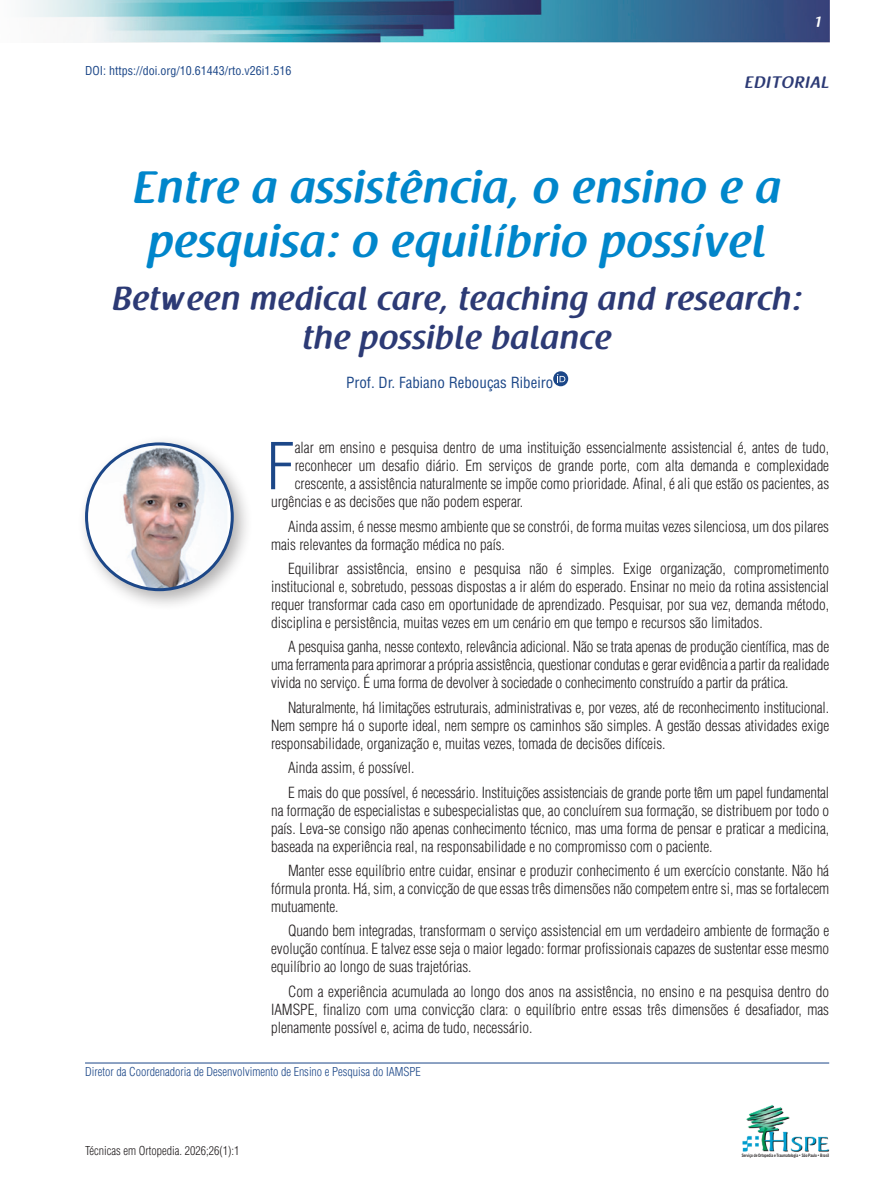
<style>
.page{position:relative;width:893px;height:1191px;background:#fff}
.page>*{position:absolute;margin:0;border:0;box-sizing:border-box;transform-origin:0 0}
.t1{font:300 condensed 63px "Helvetica LT Std";color:#1c4788}
.t2{font:600 45px/54px "Raspoutine";letter-spacing:.04em;color:#0086cb;text-align:center}
.t3{font:600 33px/39.6px "Raspoutine";letter-spacing:.04em;color:#2c3a75;text-align:center}
.t4{font:600 16.5px "Raspoutine";letter-spacing:.06em;color:#2c3a75}
.t5{font:300 condensed 15px/18px "Helvetica LT Std";color:#231f20;text-align:justify}
.t6{font:condensed 15px "Helvetica LT Std";color:#1c4788}
.t7{font:600 15px "Raspoutine";color:#fff}
.t8{font:300 condensed 12px "Helvetica LT Std";color:#1c4788}
.t9{font:condensed 12px "Helvetica LT Std";color:#1c4788}
.t10{font:300 condensed 12px "Helvetica LT Std";color:#231f20}
.t11{font:700 4.5px "News Gothic BT";color:#231f20;scale:.8 1}
</style>
<div class="page">
<img style="left:25px;top:0;width:804px;height:43px">
<img style="left:742px;top:1105px;width:87px;height:47px">
<hr style="left:85px;top:1062px;width:744px;height:1px;background:#1c4788">
<svg style="left:553px;top:371px;width:15px;height:15px"></svg>
<svg style="left:557px;top:374px;width:8px;height:8px"></svg>
<div style="left:77px;top:434px;width:177px;height:177px;background:#231f20;opacity:.35"></div>
<img style="left:91px;top:445px;width:136px;height:144px">
<div style="left:85px;top:442px;width:149px;height:149px;border:3px solid #1c4788;border-radius:50%"></div>
<p class="t9" style="left:85px;top:63px;width:208px">DOI: https://doi.org/10.61443/rto.v26i1.516</p>
<p class="t7" style="left:815px;top:14px;width:7px">1</p>
<p class="t4" style="left:745px;top:73px;width:85px">EDITORIAL</p>
<h2 class="t2" style="left:134px;top:162px;width:648px">Entre a assistência, o ensino e a pesquisa: o equilíbrio possível</h2>
<h3 class="t3" style="left:113px;top:279px;width:690px">Between medical care, teaching and research: the possible balance</h3>
<p class="t6" style="left:346px;top:373px;width:209px">Prof. Dr. Fabiano Rebouças Ribeiro</p>
<h1 class="t1" style="left:267px;top:427px;width:29px">F</h1>
<p class="t5" style="left:295px;top:439px;width:536px">alar em ensino e pesquisa dentro de uma instituição essencialmente assistencial é, antes de tudo,</p>
<p class="t5" style="left:295px;top:457px;width:536px">reconhecer um desafio diário. Em serviços de grande porte, com alta demanda e complexidade</p>
<p class="t5" style="left:295px;top:475px;width:536px">crescente, a assistência naturalmente se impõe como prioridade. Afinal, é ali que estão os pacientes, as</p>
<p class="t5" style="left:271px;top:493px;width:254px">urgências e as decisões que não podem esperar.</p>
<p class="t5" style="left:271px;top:517px;width:560px;text-indent:17px">Ainda assim, é nesse mesmo ambiente que se constrói, de forma muitas vezes silenciosa, um dos pilares mais relevantes da formação médica no país.</p>
<p class="t5" style="left:271px;top:559px;width:560px;text-indent:17px">Equilibrar assistência, ensino e pesquisa não é simples. Exige organização, comprometimento institucional e, sobretudo, pessoas dispostas a ir além do esperado. Ensinar no meio da rotina assistencial requer transformar cada caso em oportunidade de aprendizado. Pesquisar, por sua vez, demanda método, disciplina e persistência, muitas vezes em um cenário em que tempo e recursos são limitados.</p>
<p class="t5" style="left:271px;top:638px;width:560px;text-indent:17px">A pesquisa ganha, nesse contexto, relevância adicional. Não se trata apenas de produção científica, mas de uma ferramenta para aprimorar a própria assistência, questionar condutas e gerar evidência a partir da realidade vivida no serviço. É uma forma de devolver à sociedade o conhecimento construído a partir da prática.</p>
<p class="t5" style="left:271px;top:698px;width:560px;text-indent:17px">Naturalmente, há limitações estruturais, administrativas e, por vezes, até de reconhecimento institucional.<br>Nem sempre há o suporte ideal, nem sempre os caminhos são simples. A gestão dessas atividades exige responsabilidade, organização e, muitas vezes, tomada de decisões difíceis.</p>
<p class="t5" style="left:288px;top:755px;width:543px;line-height:24.3px">Ainda assim, é possível.<br>E mais do que possível, é necessário. Instituições assistenciais de grande porte têm um papel fundamental</p>
<p class="t5" style="left:271px;top:801px;width:560px">na formação de especialistas e subespecialistas que, ao concluírem sua formação, se distribuem por todo o país. Leva-se consigo não apenas conhecimento técnico, mas uma forma de pensar e praticar a medicina, baseada na experiência real, na responsabilidade e no compromisso com o paciente.</p>
<p class="t5" style="left:271px;top:861px;width:560px;text-indent:17px">Manter esse equilíbrio entre cuidar, ensinar e produzir conhecimento é um exercício constante. Não há fórmula pronta. Há, sim, a convicção de que essas três dimensões não competem entre si, mas se fortalecem mutuamente.</p>
<p class="t5" style="left:271px;top:922px;width:560px;text-indent:17px">Quando bem integradas, transformam o serviço assistencial em um verdadeiro ambiente de formação e evolução contínua. E talvez esse seja o maior legado: formar profissionais capazes de sustentar esse mesmo equilíbrio ao longo de suas trajetórias.</p>
<p class="t5" style="left:271px;top:982px;width:560px;text-indent:17px">Com a experiência acumulada ao longo dos anos na assistência, no ensino e na pesquisa dentro do IAMSPE, finalizo com uma convicção clara: o equilíbrio entre essas três dimensões é desafiador, mas plenamente possível e, acima de tudo, necessário.</p>
<p class="t8" style="left:85px;top:1064px;width:337px">Diretor da Coordenadoria de Desenvolvimento de Ensino e Pesquisa do IAMSPE</p>
<p class="t10" style="left:85px;top:1143px;width:156px">Técnicas em Ortopedia. 2026;26(1):1</p>
<p class="t11" style="left:742px;top:1152px;width:111px">Serviço de Ortopedia e Traumatologia • São Paulo • Brasil</p>
</div>
